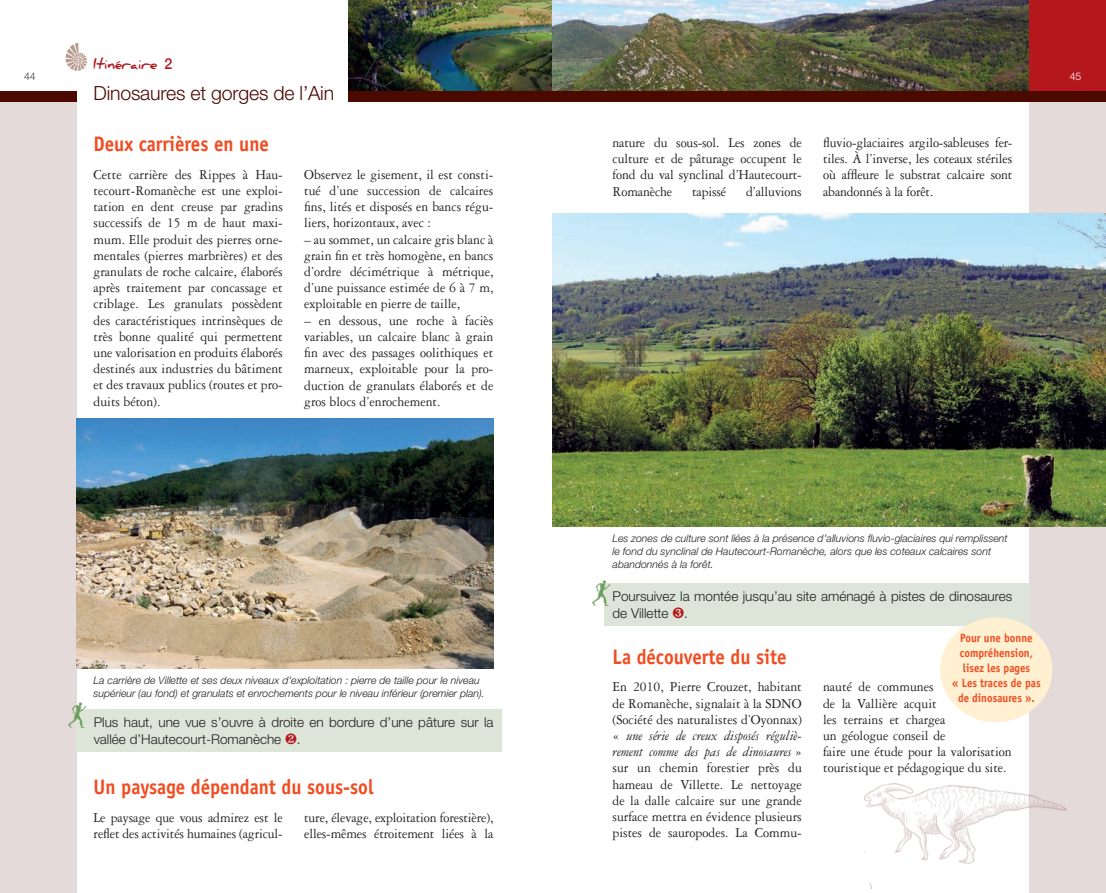
<style>
.page{position:relative;width:1106px;height:893px;background:#fff}
.page>*{position:absolute;margin:0;border:0;box-sizing:border-box;transform-origin:0 0}
.t1{font:27px "Sportive";color:#6c9f60}
.t2{font:700 21px "Officina Sans Std";color:#f04d22;scale:.9 1}
.t3{font:300 19.5px "Helvetica Neue LT Std";letter-spacing:-.01em;color:#4c0900}
.t4{font:700 15px "Daniel";color:#b4181d;scale:.94 1}
.t5{font:14.55px/16.2px "Garamond Three";color:#231f20;text-align:justify;scale:.94 1}
.t6{font:300 13.5px/16.5px "Helvetica Neue LT Std";color:#231f20}
.t7{font:700 12px/15px "Officina Sans Std";color:#f04d22;text-align:center;scale:.9 1}
.t8{font:italic 300 10.5px/12.8px "Helvetica Neue LT Std";color:#231f20}
.t9{font:300 10.5px "Helvetica Neue LT Std";color:#3e3e3f}
.t10{font:300 10.5px "Helvetica Neue LT Std";color:#fff}
.s1{font-family:"Helvetica Neue";font-weight:500}
.s2{color:#b4181d}
.s3{font-style:italic}
</style>
<div class="page">
<img style="left:349px;top:0;width:204px;height:91px">
<img style="left:553px;top:0;width:476px;height:91px">
<div style="left:0;top:91px;width:77px;height:11px;background:#4c0900"></div>
<div style="left:0;top:102px;width:77px;height:791px;background:#e4dad9"></div>
<div style="left:349px;top:91px;width:204px;height:11px;background:#4c0900"></div>
<img style="left:65px;top:42px;width:22px;height:29px">
<div style="left:1029px;top:0;width:77px;height:99px;background:#b4181d"></div>
<div style="left:553px;top:91px;width:553px;height:11px;background:#4c0900"></div>
<div style="left:1029px;top:102px;width:77px;height:791px;background:#e4dad9"></div>
<img style="left:553px;top:214px;width:553px;height:313px">
<img style="left:77px;top:418px;width:416px;height:251px">
<div style="left:77px;top:710px;width:425px;height:42px;background:#dce5d7"></div>
<div style="left:604px;top:583px;width:425px;height:43px;background:#dce5d7"></div>
<div style="left:940px;top:617px;width:112px;height:105px;background:#fef0d0;border-radius:50%"></div>
<img style="left:863px;top:701px;width:204px;height:188px">
<p class="t4" style="left:94px;top:55px;width:85px">Itinéraire <span class="s1">2</span></p>
<p class="t9" style="left:24px;top:70px;width:13px">44</p>
<p class="t10" style="left:1069px;top:70px;width:13px">45</p>
<h3 class="t3" style="left:94px;top:81px;width:242px">Dinosaures et gorges de l’Ain</h3>
<h2 class="t2" style="left:94px;top:131px;width:196px">Deux carrières en une</h2>
<p class="t5" style="left:94px;top:166px;width:203px">Cette carrière des Rippes à Hau&shy;tecourt-Romanèche est une exploi&shy;tation en dent creuse par gradins successifs de 15 m de haut maxi&shy;mum. Elle produit des pierres orne&shy;mentales (pierres marbrières) et des granulats de roche calcaire, élaborés après traitement par concassage et criblage. Les granulats possèdent des caractéristiques intrinsèques de très bonne qualité qui permettent une valorisation en produits élaborés destinés aux industries du bâtiment et des travaux publics (routes et pro&shy;duits béton).</p>
<p class="t5" style="left:304px;top:166px;width:203px">Observez le gisement, il est consti&shy;tué d’une succession de calcaires fins, lités et disposés en bancs régu&shy;liers, horizontaux, avec :</p>
<p class="t5" style="left:304px;top:231px;width:203px">– au sommet, un calcaire gris blanc à grain fin et très homogène, en bancs d’ordre décimétrique à métrique, d’une puissance estimée de 6 à 7 m, exploitable en pierre de taille,</p>
<p class="t5" style="left:304px;top:312px;width:203px">– en dessous, une roche à faciès variables, un calcaire blanc à grain fin avec des passages oolithiques et marneux, exploitable pour la pro&shy;duction de granulats élaborés et de gros blocs d’enrochement.</p>
<p class="t8" style="left:94px;top:674px;width:393px">La carrière de Villette et ses deux niveaux d’exploitation : pierre de taille pour le niveau supérieur (au fond) et granulats et enrochements pour le niveau inférieur (premier plan).</p>
<h1 class="t1" style="left:64px;top:701px;width:28px">H</h1>
<p class="t6" style="left:94px;top:714px;width:401px">Plus haut, une vue s’ouvre à droite en bordure d’une pâture sur la vallée d’Hautecourt-Romanèche <span class="s2">❷</span>.</p>
<h2 class="t2" style="left:94px;top:774px;width:313px">Un paysage dépendant du sous-sol</h2>
<p class="t5" style="left:94px;top:810px;width:203px">Le paysage que vous admirez est le reflet des activités humaines (agricul-</p>
<p class="t5" style="left:304px;top:810px;width:203px">ture, élevage, exploitation forestière), elles-mêmes étroitement liées à la</p>
<p class="t5" style="left:612px;top:135px;width:203px">nature du sous-sol. Les zones de culture et de pâturage occupent le fond du val synclinal d’Hautecourt-Romanèche</p>
<p class="t5" style="left:692px;top:183px;width:38px">tapissé</p>
<p class="t5" style="left:746px;top:183px;width:61px">d’alluvions</p>
<p class="t5" style="left:823px;top:135px;width:203px">fluvio-glaciaires argilo-sableuses fer&shy;tiles. À l’inverse, les coteaux stériles où affleure le substrat calcaire sont abandonnés à la forêt.</p>
<p class="t8" style="left:612px;top:532px;width:396px">Les zones de culture sont liées à la présence d’alluvions fluvio-glaciaires qui remplissent le fond du synclinal de Hautecourt-Romanèche, alors que les coteaux calcaires sont abandonnés à la forêt.</p>
<h1 class="t1" style="left:588px;top:579px;width:28px">H</h1>
<p class="t6" style="left:612px;top:588px;width:401px">Poursuivez la montée jusqu’au site aménagé à pistes de dinosaures de Villette <span class="s2">❸</span>.</p>
<p class="t7" style="left:952px;top:630px;width:100px">Pour une bonne compréhension, lisez les pages<br>« Les traces de pas de dinosaures ».</p>
<h2 class="t2" style="left:612px;top:644px;width:195px">La découverte du site</h2>
<p class="t5" style="left:612px;top:679px;width:203px">En 2010, Pierre Crouzet, habitant de Romanèche, signalait à la SDNO (Société des naturalistes d’Oyonnax) « <span class="s3">une série de creux disposés réguliè&shy;rement comme des pas de dinosaures</span> » sur un chemin forestier près du hameau de Villette. Le nettoyage de la dalle calcaire sur une grande surface mettra en évidence plusieurs pistes de sauropodes. La Commu-</p>
<p class="t5" style="left:823px;top:679px;width:202px;text-align:left">nauté de communes<br>de la Vallière acquit<br>les terrains et chargea<br>un géologue conseil de<br>faire une étude pour la valorisation touristique et pédagogique du site.</p>
</div>
